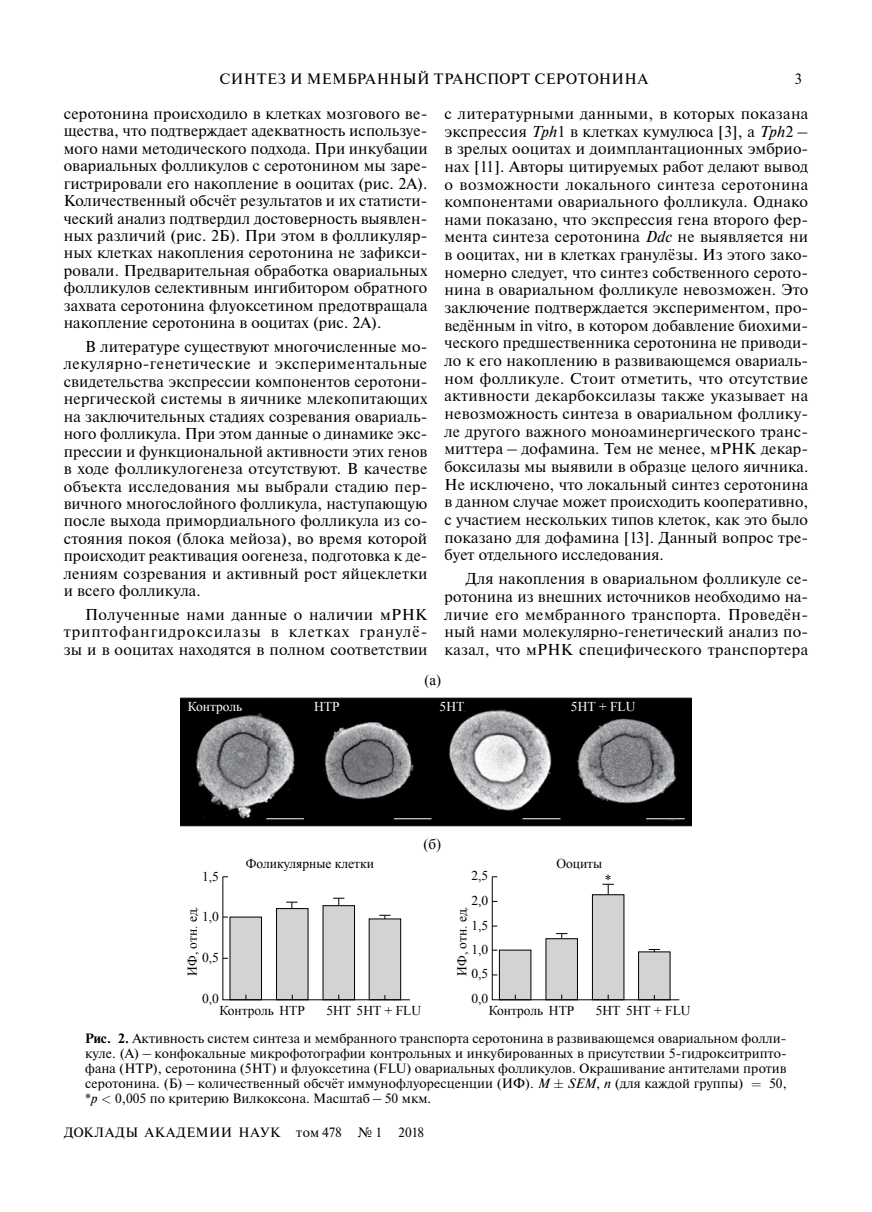
<style>
.page{position:relative;width:872px;height:1212px;background:#fff}
.page>*{position:absolute;margin:0;border:0;box-sizing:border-box;transform-origin:0 0}
.t1{font:15.75px/17.7px "Newton";letter-spacing:.01em;color:#000;text-align:justify}
.t2{font:15px "Newton";letter-spacing:.03em;color:#000}
.t3{font:15px "Times New Roman";color:#000}
.t4{font:13.5px/15px "Newton";color:#000;text-align:justify}
.t5{font:13.5px/24.6px "Times New Roman";color:#000}
.t6{font:13.5px "Newton";letter-spacing:.03em;color:#000}
.t7{font:13.5px "Times New Roman";color:#fff}
.s1{font-style:italic}
.s2{font-weight:700}
</style>
<div class="page">
<img style="left:181px;top:697px;width:510px;height:130px">
<svg style="left:222px;top:876px;width:188px;height:124px"></svg>
<svg style="left:491px;top:876px;width:189px;height:124px"></svg>
<hr style="left:266px;top:818px;width:38px;height:1px;background:#fff">
<hr style="left:394px;top:818px;width:37px;height:1px;background:#fff">
<hr style="left:522px;top:818px;width:38px;height:1px;background:#fff">
<hr style="left:646px;top:818px;width:38px;height:1px;background:#fff">
<p class="t2" style="left:220px;top:69px;width:430px">СИНТЕЗ И МЕМБРАННЫЙ ТРАНСПОРТ СЕРОТОНИНА</p>
<p class="t2" style="left:794px;top:69px;width:9px">3</p>
<p class="t1" style="left:64px;top:105px;width:365px">серотонина происходило в клетках мозгового ве&shy;щества, что подтверждает адекватность используе&shy;мого нами методического подхода. При инкубации овариальных фолликулов с серотонином мы заре&shy;гистрировали его накопление в ооцитах (рис. 2А).<br>Количественный обсчёт результатов и их статисти&shy;ческий анализ подтвердил достоверность выявлен&shy;ных различий (рис. 2Б). При этом в фолликуляр&shy;ных клетках накопления серотонина не зафикси&shy;ровали. Предварительная обработка овариальных фолликулов селективным ингибитором обратного захвата серотонина флуоксетином предотвращала накопление серотонина в ооцитах (рис. 2А).</p>
<p class="t1" style="left:64px;top:338px;width:365px;text-indent:21px">В литературе существуют многочисленные мо&shy;лекулярно-генетические и экспериментальные свидетельства экспрессии компонентов серотони&shy;нергической системы в яичнике млекопитающих на заключительных стадиях созревания овариаль&shy;ного фолликула. При этом данные о динамике экс&shy;прессии и функциональной активности этих генов в ходе фолликулогенеза отсутствуют. В качестве объекта исследования мы выбрали стадию пер&shy;вичного многослойного фолликула, наступающую после выхода примордиального фолликула из со&shy;стояния покоя (блока мейоза), во время которой происходит реактивация оогенеза, подготовка к де&shy;лениям созревания и активный рост яйцеклетки и всего фолликула.</p>
<p class="t1" style="left:64px;top:606px;width:365px;text-indent:21px">Полученные нами данные о наличии мРНК триптофангидроксилазы в клетках гранулё&shy;зы и в ооцитах находятся в полном соответствии</p>
<p class="t1" style="left:444px;top:105px;width:365px">с литературными данными, в которых показана экспрессия <span class="s1">Tph</span>1 в клетках кумулюса [3], а <span class="s1">Tph</span>2 – в зрелых ооцитах и доимплантационных эмбрио&shy;нах [11]. Авторы цитируемых работ делают вывод о возможности локального синтеза серотонина компонентами овариального фолликула. Однако нами показано, что экспрессия гена второго фер&shy;мента синтеза серотонина <span class="s1">Ddc</span> не выявляется ни в ооцитах, ни в клетках гранулёзы. Из этого зако&shy;номерно следует, что синтез собственного серото&shy;нина в овариальном фолликуле невозможен. Это заключение подтверждается экспериментом, про&shy;ведённым in vitro, в котором добавление биохими&shy;ческого предшественника серотонина не приводи&shy;ло к его накоплению в развивающемся овариаль&shy;ном фолликуле. Стоит отметить, что отсутствие активности декарбоксилазы также указывает на невозможность синтеза в овариальном фоллику&shy;ле другого важного моноаминергического транс&shy;миттера – дофамина. Тем не менее, мРНК декар&shy;боксилазы мы выявили в образце целого яичника.<br>Не исключено, что локальный синтез серотонина в данном случае может происходить кооперативно, с участием нескольких типов клеток, как это было показано для дофамина [13]. Данный вопрос тре&shy;бует отдельного исследования.</p>
<p class="t1" style="left:444px;top:570px;width:365px;text-indent:21px">Для накопления в овариальном фолликуле се&shy;ротонина из внешних источников необходимо на&shy;личие его мембранного транспорта. Проведён&shy;ный нами молекулярно-генетический анализ по&shy;казал, что мРНК специфического транспортера</p>
<p class="t3" style="left:424px;top:670px;width:18px">(а)</p>
<p class="t7" style="left:188px;top:698px;width:56px">Контроль</p>
<p class="t7" style="left:314px;top:698px;width:27px">НТР</p>
<p class="t7" style="left:439px;top:698px;width:26px">5НТ</p>
<p class="t3" style="left:423px;top:833px;width:19px">(б)</p>
<p class="t5" style="left:202px;top:863px;width:18px">1,5</p>
<p class="t5" style="left:180px;top:976px;width:71px;rotate:-90deg">ИФ, отн. ед.</p>
<p class="t5" style="left:202px;top:904px;width:18px">1,0</p>
<p class="t5" style="left:202px;top:945px;width:18px">0,5</p>
<p class="t5" style="left:246px;top:851px;width:130px">Фоликулярные клетки</p>
<p class="t5" style="left:471px;top:863px;width:18px">2,5<br>2,0</p>
<p class="t5" style="left:449px;top:976px;width:71px;rotate:-90deg">ИФ, отн. ед.</p>
<p class="t5" style="left:471px;top:913px;width:18px">1,5</p>
<p class="t5" style="left:471px;top:937px;width:18px">1,0</p>
<p class="t5" style="left:471px;top:961px;width:18px">0,5</p>
<p class="t7" style="left:571px;top:698px;width:66px">5НТ + FLU</p>
<p class="t5" style="left:556px;top:851px;width:47px">Ооциты</p>
<p class="t5" style="left:605px;top:867px;width:8px">*</p>
<p class="t5" style="left:202px;top:986px;width:18px">0,0</p>
<p class="t5" style="left:219px;top:998px;width:87px">Контроль НТР</p>
<p class="t5" style="left:326px;top:998px;width:96px">5НТ 5НТ + FLU</p>
<p class="t5" style="left:471px;top:986px;width:18px">0,0</p>
<p class="t5" style="left:489px;top:998px;width:87px">Контроль НТР</p>
<p class="t5" style="left:596px;top:998px;width:96px">5НТ 5НТ + FLU</p>
<p class="t4" style="left:85px;top:1031px;width:703px"><span class="s2">Рис. 2.</span> Активность систем синтеза и мембранного транспорта серотонина в развивающемся овариальном фолли&shy;куле. (А) – конфокальные микрофотографии контрольных и инкубированных в присутствии 5-гидрокситрипто&shy;фана (HTP), серотонина (5HT) и флуоксетина (FLU) овариальных фолликулов. Окрашивание антителами против серотонина. (Б) – количественный обсчёт иммунофлуоресценции (ИФ). <span class="s1">M</span></p>
<p class="t4" style="left:568px;top:1076px;width:177px"><span class="s1">SEM</span>, <span class="s1">n</span> (для каждой группы)</p>
<p class="t4" style="left:769px;top:1076px;width:19px">50,</p>
<p class="t4" style="left:85px;top:1091px;width:14px">*<span class="s1">p</span></p>
<p class="t4" style="left:115px;top:1091px;width:318px">0,005 по критерию Вилкоксона. Масштаб – 50 мкм.</p>
<p class="t6" style="left:64px;top:1123px;width:362px">ДОКЛАДЫ АКАДЕМИИ НАУК том 478 № 1 2018</p>
</div>
